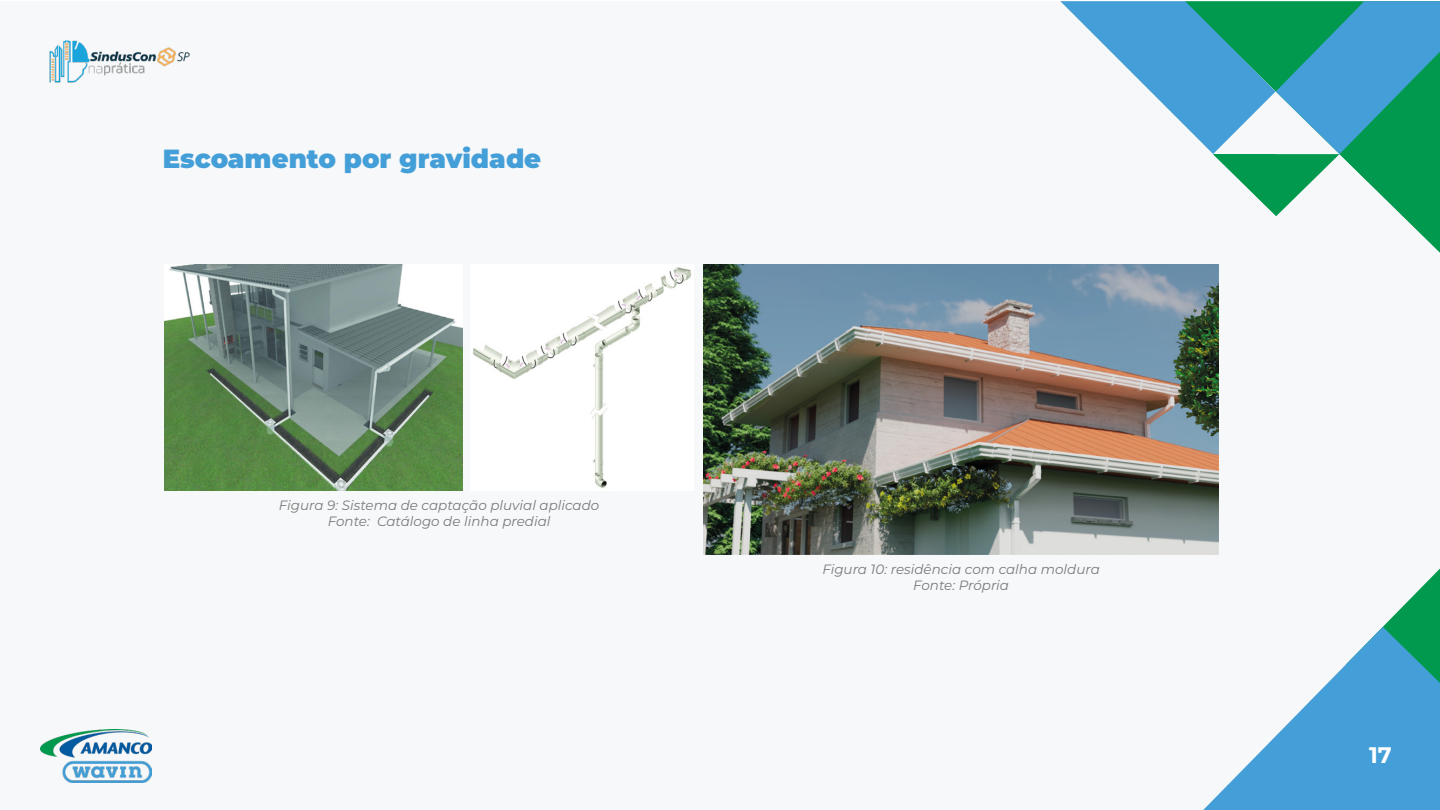
<style>
.page{position:relative;width:1440px;height:810px;background:#fff}
.page>*{position:absolute;margin:0;border:0;box-sizing:border-box;transform-origin:0 0}
.t1{font:900 26.25px "Montserrat";color:#449fd8}
.t2{font:700 22.5px "Montserrat";color:#fff}
.t3{font:italic 13.5px/16.2px "Montserrat";color:#7a7a7a;text-align:center}
</style>
<div class="page">
<div style="left:1px;top:1px;width:1439px;height:809px;background:#f7f8f9"></div>
<svg style="left:1060px;top:1px;width:380px;height:252px"></svg>
<svg style="left:1203px;top:569px;width:237px;height:241px"></svg>
<img style="left:164px;top:264px;width:299px;height:226px">
<img style="left:473px;top:267px;width:218px;height:221px">
<img style="left:703px;top:264px;width:516px;height:290px">
<img style="left:49px;top:40px;width:141px;height:43px">
<img style="left:40px;top:730px;width:112px;height:53px">
<h1 class="t1" style="left:163px;top:139px;width:380px">Escoamento por gravidade</h1>
<p class="t3" style="left:279px;top:497px;width:322px">Figura 9: Sistema de captação pluvial aplicado<br>Fonte: Catálogo de linha predial</p>
<p class="t3" style="left:822px;top:560px;width:279px">Figura 10: residência com calha moldura<br>Fonte: Própria</p>
<h2 class="t2" style="left:1369px;top:739px;width:24px">17</h2>
</div>
